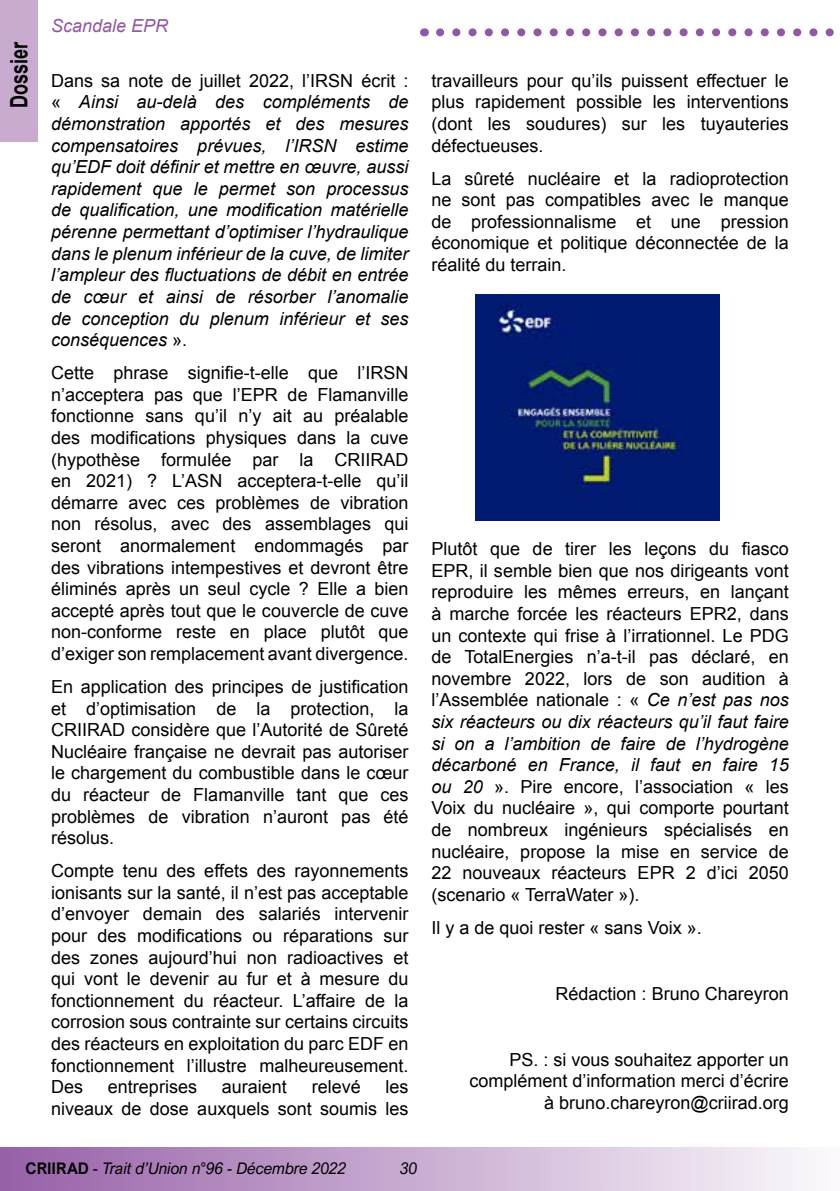
<style>
.page{position:relative;width:840px;height:1191px;background:#fff}
.page>*{position:absolute;margin:0;border:0;box-sizing:border-box;transform-origin:0 0}
.t1{font:700 24px "Arial";color:#000;scale:.75 1}
.t2{font:18px/21.6px "Arial";color:#000;text-align:justify}
.t3{font:italic 18px/21.6px "Arial";color:#000;text-align:justify}
.t4{font:italic 18px "Arial";color:#9258a4}
.t5{font:italic 16px "Arial Nova";color:#000;scale:.96 1}
.s1{font-style:normal}
.s2{font-style:italic}
.s3{font-weight:700;font-style:normal}
</style>
<div class="page">
<svg style="left:440px;top:28px;width:394px;height:8px"></svg>
<div style="left:0;top:1147px;width:839px;height:44px;background:linear-gradient(to right,#9760a8,#fcfafc)"></div>
<div style="left:0;top:0;width:37px;height:142px;background:#c8abcf"></div>
<img style="left:475px;top:295px;width:244px;height:225px">
<h1 class="t1" style="left:3px;top:108px;width:90px;rotate:-90deg">Dossier</h1>
<p class="t4" style="left:51px;top:14px;width:119px">Scandale EPR</p>
<p class="t3" style="left:51px;top:70px;width:359px"><span class="s1">Dans sa note de juillet 2022, l’IRSN écrit : «</span> Ainsi au-delà des compléments de démonstration apportés et des mesures compensatoires prévues, l’IRSN estime qu’EDF doit définir et mettre en œuvre, aussi rapidement que le permet son processus de qualification, une modification matérielle pérenne permettant d’optimiser l’hydraulique dans le plenum inférieur de la cuve, de limiter l’ampleur des fluctuations de débit en entrée de cœur et ainsi de résorber l’anomalie de conception du plenum inférieur et ses conséquences <span class="s1">».</span></p>
<p class="t2" style="left:51px;top:362px;width:359px">Cette phrase signifie-t-elle que l’IRSN n’acceptera pas que l’EPR de Flamanville fonctionne sans qu’il n’y ait au préalable des modifications physiques dans la cuve (hypothèse formulée par la CRIIRAD en 2021) ? L’ASN acceptera-t-elle qu’il démarre avec ces problèmes de vibration non résolus, avec des assemblages qui seront anormalement endommagés par des vibrations intempestives et devront être éliminés après un seul cycle ? Elle a bien accepté après tout que le couvercle de cuve non-conforme reste en place plutôt que d’exiger son remplacement avant divergence.</p>
<p class="t2" style="left:51px;top:676px;width:359px">En application des principes de justification et d’optimisation de la protection, la CRIIRAD considère que l’Autorité de Sûreté Nucléaire française ne devrait pas autoriser le chargement du combustible dans le cœur du réacteur de Flamanville tant que ces problèmes de vibration n’auront pas été résolus.</p>
<p class="t2" style="left:51px;top:860px;width:359px">Compte tenu des effets des rayonnements ionisants sur la santé, il n’est pas acceptable d’envoyer demain des salariés intervenir pour des modifications ou réparations sur des zones aujourd’hui non radioactives et qui vont le devenir au fur et à mesure du fonctionnement du réacteur. L’affaire de la corrosion sous contrainte sur certains circuits des réacteurs en exploitation du parc EDF en fonctionnement l’illustre malheureusement.<br>Des</p>
<p class="t2" style="left:108px;top:1076px;width:91px">entreprises</p>
<p class="t2" style="left:222px;top:1076px;width:67px">auraient</p>
<p class="t2" style="left:311px;top:1076px;width:51px">relevé</p>
<p class="t2" style="left:51px;top:1076px;width:359px;text-align:right">les<br>niveaux de dose auxquels sont soumis les</p>
<p class="t2" style="left:431px;top:70px;width:359px">travailleurs pour qu’ils puissent effectuer le plus rapidement possible les interventions (dont les soudures) sur les tuyauteries défectueuses.</p>
<p class="t2" style="left:431px;top:168px;width:359px">La sûreté nucléaire et la radioprotection ne sont pas compatibles avec le manque de professionnalisme et une pression économique et politique déconnectée de la réalité du terrain.</p>
<p class="t2" style="left:431px;top:538px;width:359px">Plutôt que de tirer les leçons du fiasco EPR, il semble bien que nos dirigeants vont reproduire les mêmes erreurs, en lançant à marche forcée les réacteurs EPR2, dans un contexte qui frise à l’irrationnel. Le PDG de TotalEnergies n’a-t-il pas déclaré, en novembre 2022, lors de son audition à l’Assemblée nationale : « <span class="s2">Ce n’est pas nos six réacteurs ou dix réacteurs qu’il faut faire si on a l’ambition de faire de l’hydrogène décarboné en France, il faut en faire 15 ou 20</span> ». Pire encore, l’association « les Voix du nucléaire », qui comporte pourtant de nombreux ingénieurs spécialisés en nucléaire, propose la mise en service de 22 nouveaux réacteurs EPR 2 d’ici 2050 (scenario « TerraWater »).</p>
<p class="t2" style="left:431px;top:917px;width:272px">Il y a de quoi rester « sans Voix ».</p>
<p class="t2" style="left:555px;top:982px;width:235px">Rédaction : Bruno Chareyron</p>
<p class="t2" style="left:469px;top:1048px;width:321px;text-align:right">PS. : si vous souhaitez apporter un complément d’information merci d’écrire à bruno.chareyron@criirad.org</p>
<p class="t5" style="left:26px;top:1159px;width:335px"><span class="s3">CRIIRAD</span> - Trait d’Union n°96 - Décembre 2022</p>
<p class="t5" style="left:400px;top:1159px;width:19px">30</p>
</div>
